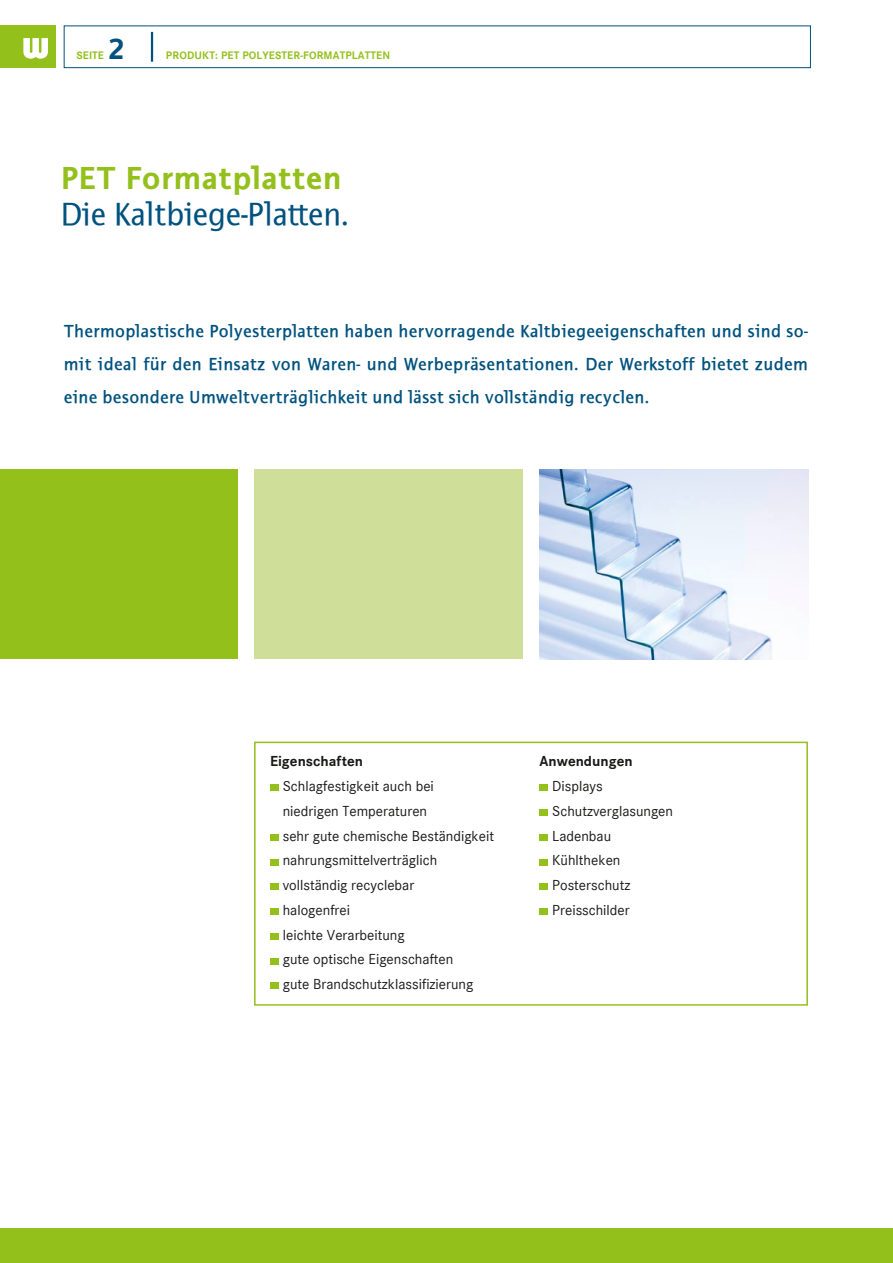
<style>
.page{position:relative;width:893px;height:1263px;background:#fff}
.page>*{position:absolute;margin:0;border:0;box-sizing:border-box;transform-origin:0 0}
.t1{font:33px "Thordis Sans EF";letter-spacing:-.005em;color:#00527e}
.t2{font:700 33px "Thordis Sans EF";letter-spacing:.005em;color:#94c01c}
.t3{font:700 30px "Thordis Sans EF";color:#00527e}
.t4{font:600 18px/33px "Thordis Sans EF";letter-spacing:.02em;color:#00527e;text-align:justify}
.t5{font:15px/24.8px "Corporate S";color:#1a1918}
.t6{font:700 15px "Corporate S";color:#1a1918}
.t7{font:700 11.25px "Corporate S";letter-spacing:.01em;color:#94c01c}
</style>
<div class="page">
<div style="left:0;top:1228px;width:893px;height:35px;background:#94c01c"></div>
<div style="left:64px;top:26px;width:747px;height:42px;border:1px solid #00527e"></div>
<div style="left:0;top:26px;width:55px;height:42px;background:#94c01c"></div>
<svg style="left:23px;top:38px;width:25px;height:21px"></svg>
<hr style="left:151px;top:32px;width:2px;height:30px;background:#00527e">
<div style="left:254px;top:742px;width:554px;height:264px;border:2px solid #94c01c"></div>
<div style="left:270px;top:785px;width:9px;height:6px;background:#94c01c"></div>
<div style="left:270px;top:834px;width:9px;height:7px;background:#94c01c"></div>
<div style="left:270px;top:859px;width:9px;height:6px;background:#94c01c"></div>
<div style="left:270px;top:884px;width:9px;height:6px;background:#94c01c"></div>
<div style="left:270px;top:908px;width:9px;height:7px;background:#94c01c"></div>
<div style="left:270px;top:933px;width:9px;height:7px;background:#94c01c"></div>
<div style="left:270px;top:958px;width:9px;height:6px;background:#94c01c"></div>
<div style="left:270px;top:983px;width:9px;height:6px;background:#94c01c"></div>
<div style="left:539px;top:785px;width:9px;height:6px;background:#94c01c"></div>
<div style="left:539px;top:809px;width:9px;height:7px;background:#94c01c"></div>
<div style="left:539px;top:834px;width:9px;height:7px;background:#94c01c"></div>
<div style="left:539px;top:859px;width:9px;height:6px;background:#94c01c"></div>
<div style="left:539px;top:884px;width:9px;height:6px;background:#94c01c"></div>
<div style="left:539px;top:908px;width:9px;height:7px;background:#94c01c"></div>
<div style="left:0;top:469px;width:237px;height:190px;background:#94c01c"></div>
<div style="left:254px;top:469px;width:269px;height:190px;background:#cfdf9a"></div>
<img style="left:539px;top:469px;width:269px;height:190px">
<h2 class="t3" style="left:108px;top:32px;width:18px">2</h2>
<p class="t7" style="left:77px;top:47px;width:29px">SEITE</p>
<p class="t7" style="left:166px;top:48px;width:226px">PRODUKT: PET POLYESTER-FORMATPLATTEN</p>
<h1 class="t2" style="left:61px;top:160px;width:282px">PET Formatplatten</h1>
<h1 class="t1" style="left:61px;top:196px;width:290px">Die Kaltbiege-Platten.</h1>
<p class="t4" style="left:64px;top:315px;width:746px">Thermoplastische Polyesterplatten haben hervorragende Kaltbiegeeigenschaften und sind so&shy;mit ideal für den Einsatz von Waren- und Werbepräsentationen. Der Werkstoff bietet zudem eine besondere Umweltverträglichkeit und lässt sich vollständig recyclen.</p>
<p class="t6" style="left:270px;top:751px;width:95px">Eigenschaften</p>
<p class="t5" style="left:283px;top:773px;width:213px">Schlagfestigkeit auch bei<br>niedrigen Temperaturen<br>sehr gute chemische Beständigkeit nahrungsmittelverträglich vollständig recyclebar<br>halogenfrei<br>leichte Verarbeitung<br>gute optische Eigenschaften<br>gute Brandschutzklassifizierung</p>
<p class="t6" style="left:539px;top:751px;width:95px">Anwendungen</p>
<p class="t5" style="left:552px;top:773px;width:122px">Displays<br>Schutzverglasungen<br>Ladenbau<br>Kühltheken<br>Posterschutz<br>Preisschilder</p>
</div>
